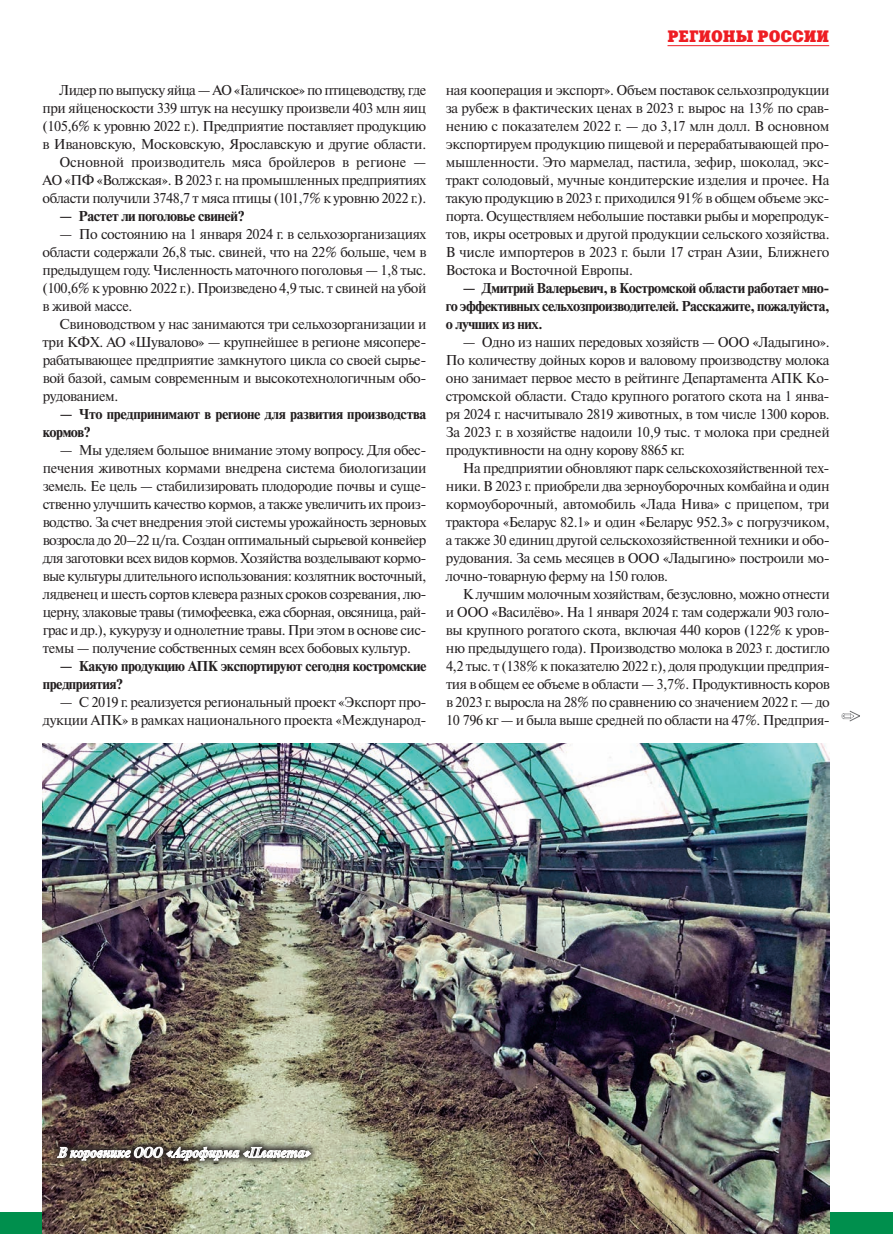
<style>
.page{position:relative;width:893px;height:1234px;background:#fff}
.page>*{position:absolute;margin:0;border:0;box-sizing:border-box;transform-origin:0 0}
.t1{font:16.5px "Xenia C";letter-spacing:.01em;color:#ee1d23}
.t2{font:14.25px/18px "Newton C";letter-spacing:-.03em;color:#231f20;text-align:justify}
.t3{font:700 14.25px/18px "Newton C";letter-spacing:-.03em;color:#231f20}
.t4{font:italic 700 14.25px "Newton C";letter-spacing:-.005em;color:#fff}
</style>
<div class="page">
<hr style="left:667px;top:45px;width:162px;height:1px;background:#ee1d23">
<svg style="left:842px;top:710px;width:18px;height:11px"></svg>
<div style="left:0;top:1212px;width:893px;height:21px;background:#008f4d"></div>
<img style="left:43px;top:743px;width:786px;height:490px">
<svg style="left:48px;top:1137px;width:271px;height:31px;background:#8a836f"></svg>
<svg style="left:57px;top:1145px;width:254px;height:17px;background:#88857e"></svg>
<p class="t2" style="left:43px;top:81px;width:385px;text-align:right">Лидер по выпуску яйца — АО «Галичское» по птицеводству, где при яйценоскости 339 штук на несушку произвели 403 млн яиц (105,6% к уровню 2022 г.). Предприятие поставляет продукцию в Ивановскую, Московскую, Ярославскую и другие области.<br>Основной производитель мяса бройлеров в регионе — АО «ПФ «Волжская». В 2023 г. на промышленных предприятиях области получили 3748,7 т мяса птицы (101,7% к уровню 2022 г.).</p>
<p class="t3" style="left:60px;top:207px;width:187px">— Растет ли поголовье свиней?</p>
<p class="t2" style="left:43px;top:225px;width:385px;text-indent:17px">— По состоянию на 1 января 2024 г. в сельхозорганизациях области содержали 26,8 тыс. свиней, что на 22% больше, чем в предыдущем году. Численность маточного поголовья — 1,8 тыс. (100,6% к уровню 2022 г.). Произведено 4,9 тыс. т свиней на убой в живой массе.</p>
<p class="t2" style="left:43px;top:315px;width:385px;text-indent:17px">Свиноводством у нас занимаются три сельхозорганизации и три КФХ. АО «Шувалово» — крупнейшее в регионе мясопере&shy;рабатывающее предприятие замкнутого цикла со своей сырье&shy;вой базой, самым современным и высокотехнологичным обо&shy;рудованием.</p>
<p class="t3" style="left:43px;top:405px;width:385px;text-indent:17px">— Что предпринимают в регионе для развития производства кормов?</p>
<p class="t2" style="left:43px;top:441px;width:385px;text-indent:17px">— Мы уделяем большое внимание этому вопросу. Для обес&shy;печения животных кормами внедрена система биологизации земель. Ее цель — стабилизировать плодородие почвы и суще&shy;ственно улучшить качество кормов, а также увеличить их произ&shy;водство. За счет внедрения этой системы урожайность зерновых возросла до 20–22 ц/га. Создан оптимальный сырьевой конвейер для заготовки всех видов кормов. Хозяйства возделывают кормо&shy;вые культуры длительного использования: козлятник восточный, лядвенец и шесть сортов клевера разных сроков созревания, лю&shy;церну, злаковые травы (тимофеевка, ежа сборная, овсяница, рай&shy;грас и др.), кукурузу и однолетние травы. При этом в основе сис&shy;темы — получение собственных семян всех бобовых культур.</p>
<p class="t3" style="left:43px;top:657px;width:385px;text-indent:17px">— Какую продукцию АПК экспортируют сегодня костромские предприятия?</p>
<p class="t2" style="left:43px;top:693px;width:385px;text-align:right">— С 2019 г. реализуется региональный проект «Экспорт про&shy;дукции АПК» в рамках национального проекта «Международ-</p>
<p class="t1" style="left:667px;top:26px;width:163px">РЕГИОНЫ РОССИИ</p>
<p class="t2" style="left:446px;top:81px;width:385px">ная кооперация и экспорт». Объем поставок сельхозпродукции за рубеж в фактических ценах в 2023 г. вырос на 13% по срав&shy;нению с показателем 2022 г. — до 3,17 млн долл. В основном экспортируем продукцию пищевой и перерабатывающей про&shy;мышленности. Это мармелад, пастила, зефир, шоколад, экс&shy;тракт солодовый, мучные кондитерские изделия и прочее. На такую продукцию в 2023 г. приходился 91% в общем объеме экс&shy;порта. Осуществляем небольшие поставки рыбы и морепродук&shy;тов, икры осетровых и другой продукции сельского хозяйства.<br>В числе импортеров в 2023 г. были 17 стран Азии, Ближнего Востока и Восточной Европы.</p>
<p class="t3" style="left:446px;top:278px;width:385px;text-align:justify;text-indent:17px">— Дмитрий Валерьевич, в Костромской области работает мно&shy;го эффективных сельхозпроизводителей. Расскажите, пожалуйста, о лучших из них.</p>
<p class="t2" style="left:446px;top:333px;width:385px;text-indent:17px">— Одно из наших передовых хозяйств — ООО «Ладыгино».<br>По количеству дойных коров и валовому производству молока оно занимает первое место в рейтинге Департамента АПК Ко&shy;стромской области. Стадо крупного рогатого скота на 1 янва&shy;ря 2024 г. насчитывало 2819 животных, в том числе 1300 коров.<br>За 2023 г. в хозяйстве надоили 10,9 тыс. т молока при средней продуктивности на одну корову 8865 кг.</p>
<p class="t2" style="left:446px;top:459px;width:385px;text-indent:17px">На предприятии обновляют парк сельскохозяйственной тех&shy;ники. В 2023 г. приобрели два зерноуборочных комбайна и один кормоуборочный, автомобиль «Лада Нива» с прицепом, три трактора «Беларус 82.1» и один «Беларус 952.3» с погрузчиком, а также 30 единиц другой сельскохозяйственной техники и обо&shy;рудования. За семь месяцев в ООО «Ладыгино» построили мо&shy;лочно-товарную ферму на 150 голов.</p>
<p class="t2" style="left:446px;top:585px;width:385px;text-indent:17px">К лучшим молочным хозяйствам, безусловно, можно отнести и ООО «Василёво». На 1 января 2024 г. там содержали 903 голо&shy;вы крупного рогатого скота, включая 440 коров (122% к уров&shy;ню предыдущего года). Производство молока в 2023 г. достигло 4,2 тыс. т (138% к показателю 2022 г.), доля продукции предприя&shy;тия в общем ее объеме в области — 3,7%. Продуктивность коров в 2023 г. выросла на 28% по сравнению со значением 2022 г. — до 10 796 кг — и была выше средней по области на 47%. Предприя-</p>
<p class="t4" style="left:58px;top:1144px;width:255px">В коровнике ООО «Агрофирма «Планета»</p>
</div>
